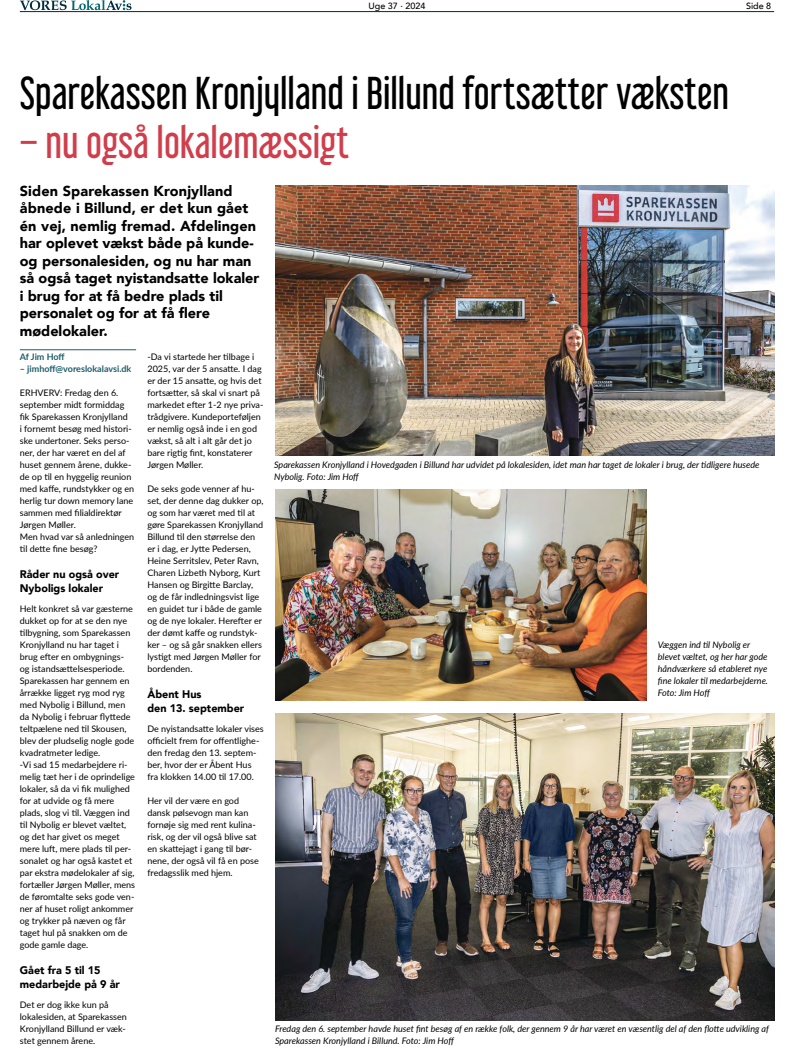
<style>
.page{position:relative;width:794px;height:1049px;background:#fff}
.page>*{position:absolute;margin:0;border:0;box-sizing:border-box;transform-origin:0 0}
.t1{font:41.1px "Libel Suit Rg";color:#000}
.t2{font:41.1px "Libel Suit Rg";color:#d03e4c}
.t3{font:900 14.4px/17.5px "Avenir";color:#000}
.t4{font:900 11px/14px "Avenir";color:#000}
.t5{font:9px/12px "Lato";color:#000}
.t6{font:italic 9px/12px "Lato";color:#000}
.t7{font:700 9px "Lato";color:#1e5e69}
.t8{font:500 9px "Avenir";color:#000}
</style>
<div class="page">
<svg style="left:20px;top:0;width:111px;height:10px"></svg>
<hr style="left:20px;top:11px;width:754px;height:1px;background:#002a3e">
<hr style="left:20px;top:349px;width:116px;height:1px;background:#1e5e69">
<img style="left:275px;top:489px;width:371px;height:212px">
<img style="left:275px;top:713px;width:499px;height:307px">
<img style="left:275px;top:186px;width:499px;height:269px">
<p class="t8" style="left:368px;top:-2px;width:58px">Uge 37 · 2024</p>
<p class="t8" style="left:746px;top:-2px;width:27px">Side 8</p>
<h1 class="t1" style="left:20px;top:59px;width:710px">Sparekassen Kronjylland i Billund fortsætter væksten</h1>
<h1 class="t2" style="left:20px;top:109px;width:331px">– nu også lokalemæssigt</h1>
<p class="t3" style="left:20px;top:181px;width:241px">Siden Sparekassen Kronjylland åbnede i Billund, er det kun gået én vej, nemlig fremad. Afdelingen har oplevet vækst både på kunde&shy;og personalesiden, og nu har man så også taget nyistandsatte lokaler i brug for at få bedre plads til personalet og for at få flere mødelokaler.</p>
<p class="t7" style="left:20px;top:350px;width:46px">Af Jim Hoff</p>
<p class="t7" style="left:20px;top:362px;width:113px">– jimhoff@voreslokalavsi.dk</p>
<p class="t5" style="left:20px;top:386px;width:116px">ERHVERV: Fredag den 6. september midt formiddag fik Sparekassen Kronjylland<br>i fornemt besøg med histori&shy;ske undertoner. Seks perso&shy;ner, der har været en del af huset gennem årene, dukke&shy;de op til en hyggelig reunion med kaffe, rundstykker og en herlig tur down memory lane sammen med filialdirektør<br>Jørgen Møller.<br>Men hvad var så anledningen til dette fine besøg?</p>
<p class="t4" style="left:20px;top:567px;width:101px">Råder nu også over<br>Nyboligs lokaler</p>
<p class="t5" style="left:20px;top:602px;width:117px">Helt konkret så var gæsterne dukket op for at se den nye tilbygning, som Sparekassen<br>Kronjylland nu har taget i brug efter en ombygnings&shy;og istandsættelsesperiode.<br>Sparekassen har gennem en årrække ligget ryg mod ryg med Nybolig i Billund, men da Nybolig i februar flyttede teltpælene ned til Skousen, blev der pludselig nogle gode kvadratmeter ledige.<br>-Vi sad 15 medarbejdere ri&shy;melig tæt her i de oprindelige lokaler, så da vi fik mulighed for at udvide og få mere plads, slog vi til. Væggen ind til Nybolig er blevet væltet, og det har givet os meget mere luft, mere plads til per&shy;sonalet og har også kastet et par ekstra mødelokaler af sig, fortæller Jørgen Møller, mens de føromtalte seks gode ven&shy;ner af huset roligt ankommer og trykker på næven og får taget hul på snakken om de gode gamle dage.</p>
<p class="t4" style="left:20px;top:963px;width:102px">Gået fra 5 til 15 medarbejde på 9 år</p>
<p class="t5" style="left:20px;top:998px;width:109px">Det er dog ikke kun på lokalesiden, at Sparekassen<br>Kronjylland Billund er væk&shy;stet gennem årene.</p>
<p class="t5" style="left:147px;top:350px;width:117px">-Da vi startede her tilbage i<br>2025, var der 5 ansatte. I dag er der 15 ansatte, og hvis det fortsætter, så skal vi snart på markedet efter 1-2 nye priva&shy;trådgivere. Kundeporteføljen er nemlig også inde i en god vækst, så alt i alt går det jo bare rigtig fint, konstaterer<br>Jørgen Møller.</p>
<p class="t5" style="left:147px;top:482px;width:118px">De seks gode venner af hu&shy;set, der denne dag dukker op, og som har været med til at gøre Sparekassen Kronjylland<br>Billund til den størrelse den er i dag, er Jytte Pedersen,<br>Heine Serritslev, Peter Ravn,<br>Charen Lizbeth Nyborg, Kurt<br>Hansen og Birgitte Barclay, og de får indledningsvist lige en guidet tur i både de gamle og de nye lokaler. Herefter er der dømt kaffe og rundstyk&shy;ker – og så går snakken ellers lystigt med Jørgen Møller for bordenden.</p>
<p class="t4" style="left:147px;top:687px;width:98px">Åbent Hus<br>den 13. september</p>
<p class="t5" style="left:147px;top:722px;width:118px">De nyistandsatte lokaler vises officielt frem for offentlighe&shy;den fredag den 13. septem&shy;ber, hvor der er Åbent Hus fra klokken 14.00 til 17.00.</p>
<p class="t5" style="left:147px;top:794px;width:113px">Her vil der være en god dansk pølsevogn man kan fornøje sig med rent kulina&shy;risk, og der vil også blive sat en skattejagt i gang til bør&shy;nene, der også vil få en pose fredagsslik med hjem.</p>
<p class="t6" style="left:274px;top:458px;width:487px">Sparekassen Kronjylland i Hovedgaden i Billund har udvidet på lokalesiden, idet man har taget de lokaler i brug, der tidligere husede<br>Nybolig. Foto: Jim Hoff</p>
<p class="t6" style="left:658px;top:638px;width:112px">Væggen ind til Nybolig er blevet væltet, og her har gode håndværkere så etableret nye fine lokaler til medarbejderne.<br>Foto: Jim Hoff</p>
<p class="t6" style="left:275px;top:1022px;width:495px">Fredag den 6. september havde huset fint besøg af en række folk, der gennem 9 år har været en væsentlig del af den flotte udvikling af<br>Sparekassen Kronjylland i Billund. Foto: Jim Hoff</p>
</div>
